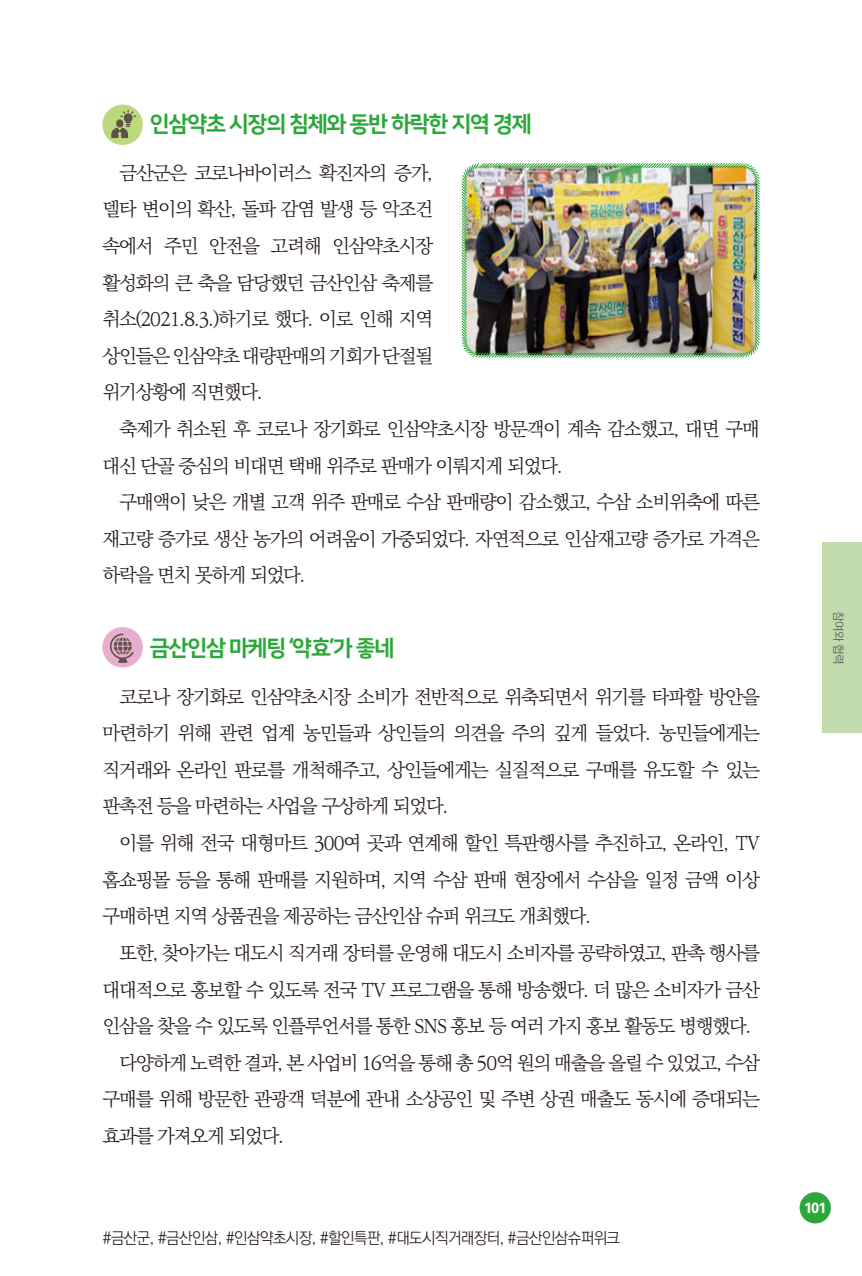
<style>
.page{position:relative;width:862px;height:1276px;background:#fff}
.page>*{position:absolute;margin:0;border:0;box-sizing:border-box;transform-origin:0 0}
.t1{font:22px "Nanum Square EB";letter-spacing:-.06em;color:#2ba839}
.t2{font:300 19px/36.6px "Ko Pub Batang";letter-spacing:-.06em;color:#231916;text-align:justify}
.해시테그{font:300 16px "Ko Pub Dotum";letter-spacing:-.04em;color:#231916}
.t3{font:700 14.8px "Univers";color:#fff}
.t4{font:300 12px "Ko Pub Dotum";color:#595857}
</style>
<div class="page">
<div style="left:799px;top:1192px;width:32px;height:31px;background:#2ba839;border-radius:50%"></div>
<div style="left:822px;top:543px;width:40px;height:190px;background:#c0dcad"></div>
<div style="left:102px;top:105px;width:41px;height:40px;background:#bbd97e;border-radius:50%"></div>
<svg style="left:111px;top:110px;width:25px;height:28px"></svg>
<div style="left:102px;top:627px;width:41px;height:40px;background:#e9adcd;border-radius:50%"></div>
<svg style="left:110px;top:633px;width:24px;height:30px"></svg>
<img style="left:461px;top:163px;width:299px;height:195px">
<p class="t1" style="left:150px;top:112px;width:383px">인삼약초 시장의 침체와 동반 하락한 지역 경제</p>
<p class="t2" style="left:102px;top:155px;width:332px;text-indent:17px">금산군은 코로나바이러스 확진자의 증가, 델타 변이의 확산, 돌파 감염 발생 등 악조건 속에서 주민 안전을 고려해 인삼약초시장 활성화의 큰 축을 담당했던 금산인삼 축제를 취소(2021.8.3.)하기로 했다. 이로 인해 지역 상인들은 인삼약초 대량판매의 기회가 단절될 위기상황에 직면했다.</p>
<p class="t2" style="left:102px;top:411px;width:659px;text-indent:17px">축제가 취소된 후 코로나 장기화로 인삼약초시장 방문객이 계속 감소했고, 대면 구매 대신 단골 중심의 비대면 택배 위주로 판매가 이뤄지게 되었다.</p>
<p class="t2" style="left:102px;top:485px;width:659px;text-indent:17px">구매액이 낮은 개별 고객 위주 판매로 수삼 판매량이 감소했고, 수삼 소비위축에 따른 재고량 증가로 생산 농가의 어려움이 가중되었다. 자연적으로 인삼재고량 증가로 가격은 하락을 면치 못하게 되었다.</p>
<p class="t1" style="left:150px;top:636px;width:246px">금산인삼 마케팅 ‘약효’가 좋네</p>
<p class="t2" style="left:102px;top:679px;width:659px;text-indent:17px">코로나 장기화로 인삼약초시장 소비가 전반적으로 위축되면서 위기를 타파할 방안을 마련하기 위해 관련 업계 농민들과 상인들의 의견을 주의 깊게 들었다. 농민들에게는 직거래와 온라인 판로를 개척해주고, 상인들에게는 실질적으로 구매를 유도할 수 있는 판촉전 등을 마련하는 사업을 구상하게 되었다.</p>
<p class="t2" style="left:102px;top:825px;width:659px;text-indent:17px">이를 위해 전국 대형마트 300여 곳과 연계해 할인 특판행사를 추진하고, 온라인, TV 홈쇼핑몰 등을 통해 판매를 지원하며, 지역 수삼 판매 현장에서 수삼을 일정 금액 이상 구매하면 지역 상품권을 제공하는 금산인삼 슈퍼 위크도 개최했다.</p>
<p class="t2" style="left:102px;top:935px;width:659px;text-indent:17px">또한, 찾아가는 대도시 직거래 장터를 운영해 대도시 소비자를 공략하였고, 판촉 행사를 대대적으로 홍보할 수 있도록 전국 TV 프로그램을 통해 방송했다. 더 많은 소비자가 금산 인삼을 찾을 수 있도록 인플루언서를 통한 SNS 홍보 등 여러 가지 홍보 활동도 병행했다.</p>
<p class="t2" style="left:102px;top:1045px;width:659px;text-indent:17px">다양하게 노력한 결과, 본 사업비 16억을 통해 총 50억 원의 매출을 올릴 수 있었고, 수삼 구매를 위해 방문한 관광객 덕분에 관내 소상공인 및 주변 상권 매출도 동시에 증대되는 효과를 가져오게 되었다.</p>
<p class="해시테그" style="left:102px;top:1230px;width:519px">#금산군, #금산인삼, #인삼약초시장, #할인특판, #대도시직거래장터, #금산인삼슈퍼위크</p>
<p class="t4" style="left:844px;top:611px;width:55px;rotate:90deg">참여와 협력</p>
<p class="t3" style="left:804px;top:1199px;width:24px">101</p>
</div>
